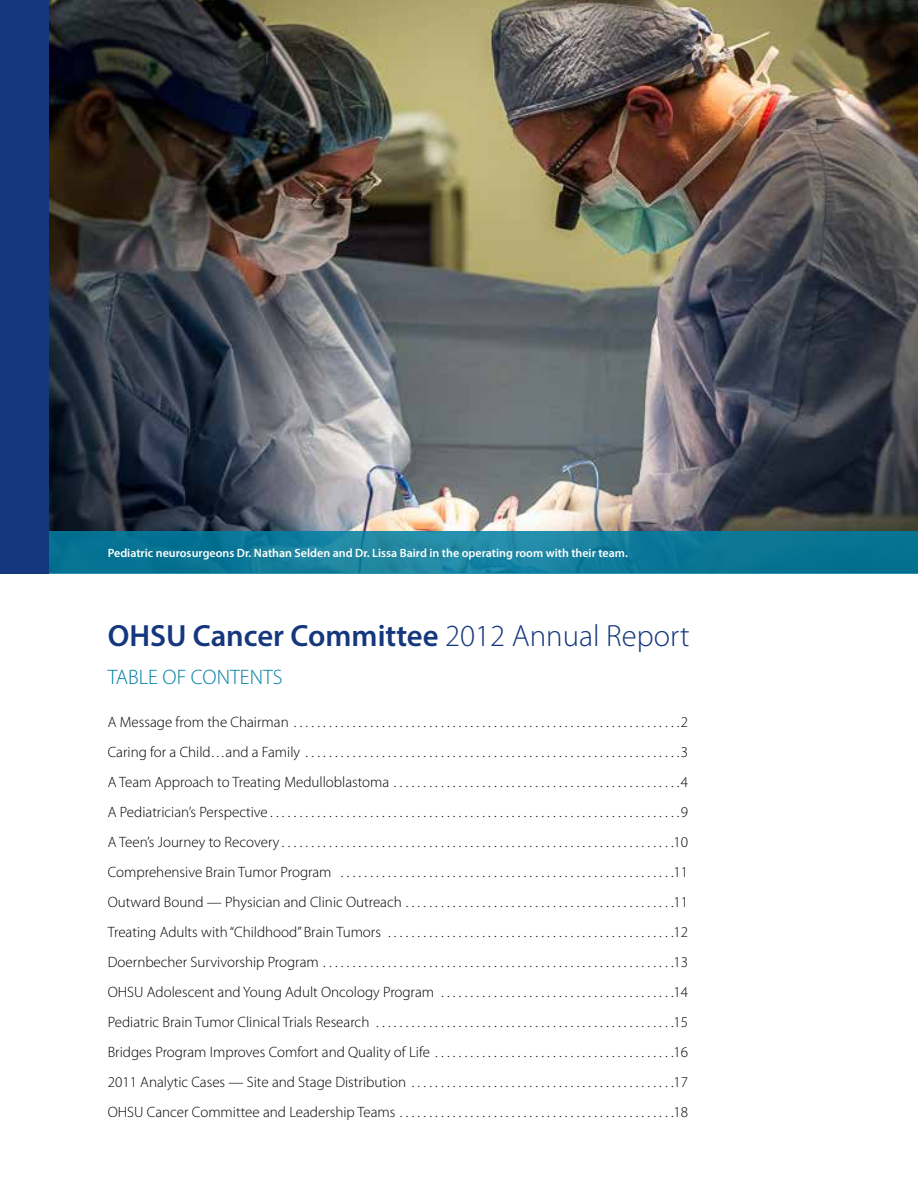
<style>
.page{position:relative;width:918px;height:1188px;background:#fff}
.page>*{position:absolute;margin:0;border:0;box-sizing:border-box;transform-origin:0 0}
.t1{font:600 30.75px "Myriad Pro";color:#14377d}
.t2{font:300 21px "Myriad Pro";color:#007fa4}
.t3{font:300 15px/30px "Myriad Pro";color:#000;text-align:justify}
.t4{font:600 12px "Myriad Pro";color:#fff}
.s1{font-weight:300}
</style>
<div class="page">
<img style="left:49px;top:0;width:869px;height:532px">
<svg style="left:49px;top:532px;width:869px;height:42px;background:#107b9a"></svg>
<div style="left:0;top:0;width:49px;height:574px;background:#14377d"></div>
<p class="t4" style="left:108px;top:546px;width:522px">Pediatric neurosurgeons Dr. Nathan Selden and Dr. Lissa Baird in the operating room with their team.</p>
<h1 class="t1" style="left:108px;top:616px;width:583px">OHSU Cancer Committee <span class="s1">2012 Annual Report</span></h1>
<h2 class="t2" style="left:108px;top:665px;width:176px">TABLE OF CONTENTS</h2>
<p class="t3" style="left:108px;top:707px;width:582px">A Message from the Chairman . . . . . . . . . . . . . . . . . . . . . . . . . . . . . . . . . . . . . . . . . . . . . . . . . . . . . . . . . . . . . . . . . 2<br>Caring for a Child…and a Family . . . . . . . . . . . . . . . . . . . . . . . . . . . . . . . . . . . . . . . . . . . . . . . . . . . . . . . . . . . . . . . 3<br>A Team Approach to Treating Medulloblastoma . . . . . . . . . . . . . . . . . . . . . . . . . . . . . . . . . . . . . . . . . . . . . . . . 4<br>A Pediatrician’s Perspective . . . . . . . . . . . . . . . . . . . . . . . . . . . . . . . . . . . . . . . . . . . . . . . . . . . . . . . . . . . . . . . . . . . . . 9<br>A Teen’s Journey to Recovery . . . . . . . . . . . . . . . . . . . . . . . . . . . . . . . . . . . . . . . . . . . . . . . . . . . . . . . . . . . . . . . . . . 10<br>Comprehensive Brain Tumor Program . . . . . . . . . . . . . . . . . . . . . . . . . . . . . . . . . . . . . . . . . . . . . . . . . . . . . . . . 11<br>Outward Bound — Physician and Clinic Outreach . . . . . . . . . . . . . . . . . . . . . . . . . . . . . . . . . . . . . . . . . . . . . 11<br>Treating Adults with “Childhood” Brain Tumors . . . . . . . . . . . . . . . . . . . . . . . . . . . . . . . . . . . . . . . . . . . . . . . . 12<br>Doernbecher Survivorship Program . . . . . . . . . . . . . . . . . . . . . . . . . . . . . . . . . . . . . . . . . . . . . . . . . . . . . . . . . . . 13<br>OHSU Adolescent and Young Adult Oncology Program . . . . . . . . . . . . . . . . . . . . . . . . . . . . . . . . . . . . . . . 14<br>Pediatric Brain Tumor Clinical Trials Research . . . . . . . . . . . . . . . . . . . . . . . . . . . . . . . . . . . . . . . . . . . . . . . . . . 15<br>Bridges Program Improves Comfort and Quality of Life . . . . . . . . . . . . . . . . . . . . . . . . . . . . . . . . . . . . . . . . 16<br>2011 Analytic Cases — Site and Stage Distribution . . . . . . . . . . . . . . . . . . . . . . . . . . . . . . . . . . . . . . . . . . . . 17<br>OHSU Cancer Committee and Leadership Teams . . . . . . . . . . . . . . . . . . . . . . . . . . . . . . . . . . . . . . . . . . . . . . 18</p>
</div>
